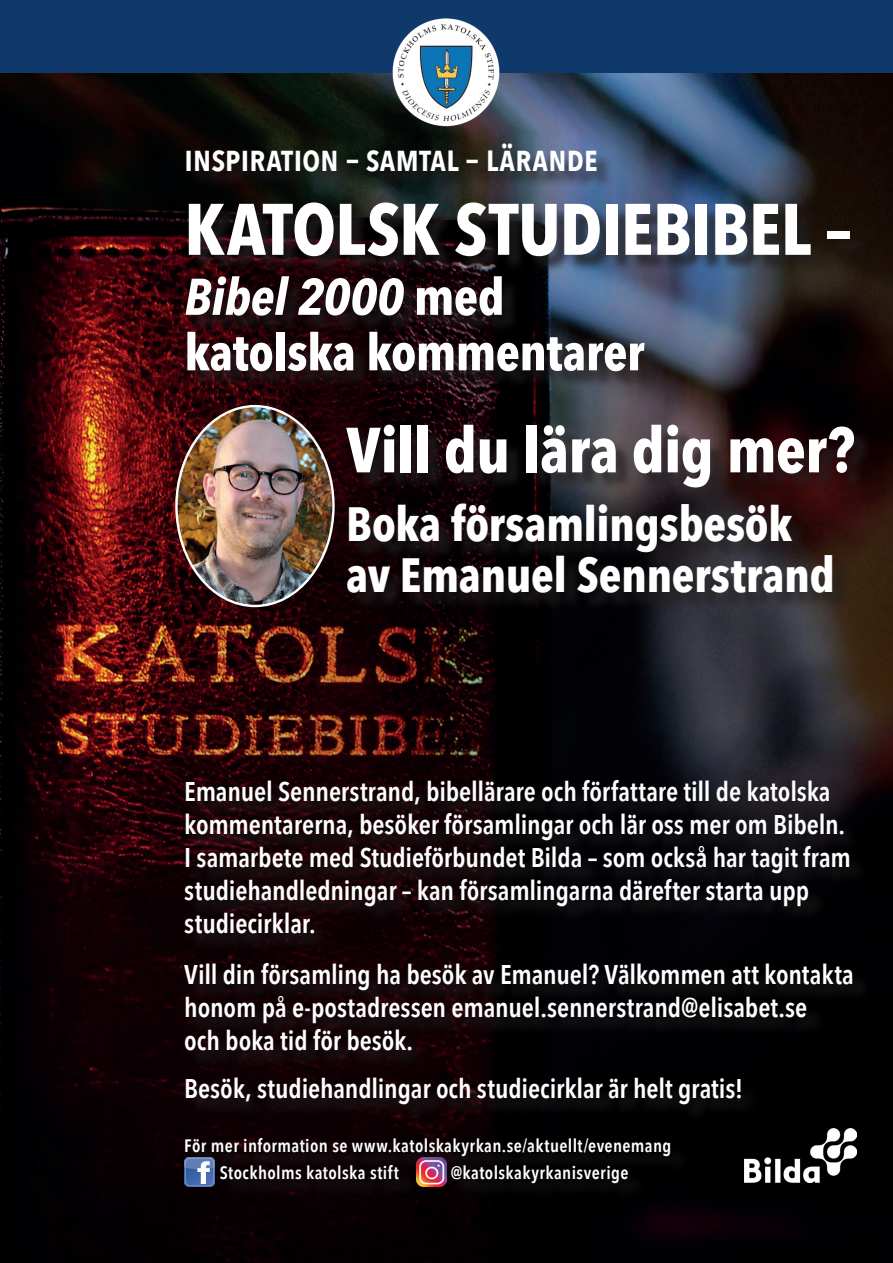
<style>
.page{position:relative;width:893px;height:1263px;background:#fff}
.page>*{position:absolute;margin:0;border:0;box-sizing:border-box;transform-origin:0 0}
.t1{font:700 72px "Avenir Next Condensed";letter-spacing:-.01em;color:#fff}
.t2{font:700 63px "Avenir Next Condensed";letter-spacing:-.01em;color:#fff}
.t3{font:700 51px/55.5px "Avenir Next Condensed";letter-spacing:-.01em;color:#fff}
.t4{font:700 48px/51px "Avenir Next Condensed";letter-spacing:-.01em;color:#fff}
.t5{font:600 36px "Avenir Next Condensed";color:#fff}
.t6{font:600 27px/33px "Avenir Next Condensed";letter-spacing:-.005em;color:#fff}
.t7{font:600 18px/27px "Avenir Next Condensed";letter-spacing:.02em;color:#fff}
.s1{font-style:italic}
</style>
<div class="page">
<img style="left:0;top:73px;width:893px;height:1190px">
<div style="left:187px;top:146px;width:686px;height:1055px;background:#231f20;opacity:.75"></div>
<div style="left:0;top:0;width:893px;height:73px;background:#0f396b"></div>
<img style="left:390px;top:18px;width:112px;height:110px">
<img style="left:176px;top:406px;width:157px;height:200px">
<img style="left:417px;top:1157px;width:29px;height:30px">
<img style="left:184px;top:1157px;width:30px;height:30px">
<img style="left:744px;top:1129px;width:112px;height:53px">
<h3 class="t5" style="left:184px;top:127px;width:415px">inspiration – samtal – lärande</h3>
<h1 class="t1" style="left:184px;top:185px;width:669px">KATOLSK STUDIEBIBEL –</h1>
<h3 class="t3" style="left:184px;top:269px;width:462px"><span class="s1">Bibel 2000</span> med katolska kommentarer</h3>
<h2 class="t2" style="left:346px;top:412px;width:510px">Vill du lära dig mer?</h2>
<h3 class="t4" style="left:346px;top:499px;width:490px">Boka församlingsbesök av Emanuel Sennerstrand</h3>
<p class="t6" style="left:184px;top:774px;width:668px">Emanuel Sennerstrand, bibellärare och författare till de katolska kommentarerna, besöker församlingar och lär oss mer om Bibeln.<br>I samarbete med Studieförbundet Bilda – som också har tagit fram studiehandledningar – kan församlingarna därefter starta upp studiecirklar.</p>
<p class="t6" style="left:184px;top:957px;width:671px">Vill din församling ha besök av Emanuel? Välkommen att kontakta honom på e-postadressen emanuel.sennerstrand@elisabet.se<br>och boka tid för besök.</p>
<p class="t6" style="left:184px;top:1071px;width:560px">Besök, studiehandlingar och studiecirklar är helt gratis!</p>
<p class="t7" style="left:220px;top:1131px;width:453px;text-indent:-36px">För mer information se www.katolskakyrkan.se/aktuellt/evenemang<br>Stockholms katolska stift</p>
<p class="t7" style="left:451px;top:1158px;width:179px">@katolskakyrkanisverige</p>
</div>
